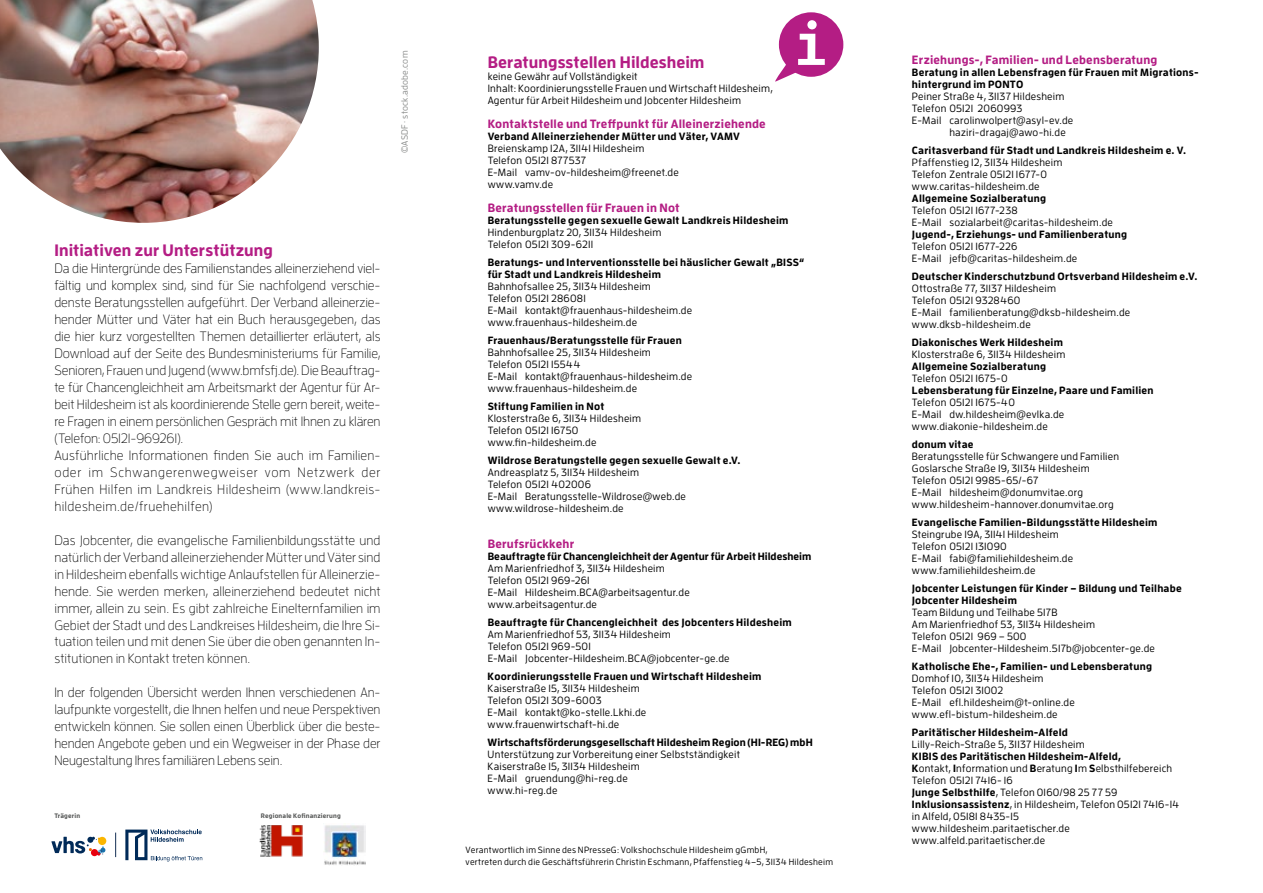
<style>
.page{position:relative;width:1263px;height:893px;background:#fff}
.page>*{position:absolute;margin:0;border:0;box-sizing:border-box;transform-origin:0 0}
.t1{font:700 16.5px "Enzo OT";letter-spacing:.005em;color:#b41d84}
.t2{font:300 13.5px/17px "Enzo OT";letter-spacing:-.01em;color:#000;text-align:justify}
.t3{font:700 12px "Enzo OT";letter-spacing:.015em;color:#b41d84}
.t4{font:500 10.5px/12px "Enzo OT";letter-spacing:.02em;color:#000}
.t5{font:700 10.5px/12px "Enzo OT";letter-spacing:.02em;color:#000}
.t6{font:700 10.5px "Enzo OT";color:#000}
.t7{font:500 9px/12px "Enzo OT";letter-spacing:.025em;color:#000}
.t8{font:500 9px "Enzo OT";letter-spacing:.03em;color:#878988}
.t9{font:700 6.45px "Enzo OT";letter-spacing:.025em;color:#555756}
.s1{font-weight:700}
</style>
<div class="page">
<img style="left:0;top:0;width:319px;height:223px">
<img style="left:259px;top:825px;width:44px;height:32px">
<img style="left:324px;top:825px;width:42px;height:40px">
<svg style="left:125px;top:829px;width:77px;height:32px"></svg>
<svg style="left:115px;top:833px;width:1px;height:24px"></svg>
<svg style="left:51px;top:837px;width:55px;height:19px"></svg>
<div style="left:779px;top:12px;width:64px;height:65px;background:#b41d84;border-radius:50%"></div>
<svg style="left:775px;top:20px;width:50px;height:62px"></svg>
<p class="t8" style="left:399px;top:153px;width:104px;rotate:-90deg">©ASDF · stock.adobe.com</p>
<h1 class="t1" style="left:54px;top:240px;width:220px">Initiativen zur Unterstützung</h1>
<p class="t2" style="left:54px;top:260px;width:328px;text-align:left">Da die Hintergründe des Familienstandes alleinerziehend viel&shy;fältig und komplex sind, sind für Sie nachfolgend verschie&shy;denste Beratungsstellen aufgeführt. Der Verband alleinerzie&shy;hender Mütter und Väter hat ein Buch herausgegeben, das die hier kurz vorgestellten Themen detaillierter erläutert, als Download auf der Seite des Bundesministeriums für Familie, Senioren, Frauen und Jugend (www.bmfsfj.de). Die Beauftrag&shy;te für Chancengleichheit am Arbeitsmarkt der Agentur für Ar&shy;beit Hildesheim ist als koordinierende Stelle gern bereit, weite&shy;re Fragen in einem persönlichen Gespräch mit Ihnen zu klären (Telefon: 05121-969261).<br>Ausführliche Informationen finden Sie auch im Familien&shy;oder im Schwangerenwegweiser vom Netzwerk der Frühen Hilfen im Landkreis Hildesheim (www.landkreis&shy;hildesheim.de/fruehehilfen)</p>
<p class="t2" style="left:54px;top:531px;width:328px">Das Jobcenter, die evangelische Familienbildungsstätte und natürlich der Verband alleinerziehender Mütter und Väter sind in Hildesheim ebenfalls wichtige Anlaufstellen für Alleinerzie&shy;hende. Sie werden merken, alleinerziehend bedeutet nicht immer, allein zu sein. Es gibt zahlreiche Einelternfamilien im Gebiet der Stadt und des Landkreises Hildesheim, die Ihre Si&shy;tuation teilen und mit denen Sie über die oben genannten In&shy;stitutionen in Kontakt treten können.</p>
<p class="t2" style="left:54px;top:684px;width:328px">In der folgenden Übersicht werden Ihnen verschiedenen An&shy;laufpunkte vorgestellt, die Ihnen helfen und neue Perspektiven entwickeln können. Sie sollen einen Überblick über die beste&shy;henden Angebote geben und ein Wegweiser in der Phase der Neugestaltung Ihres familiären Lebens sein.</p>
<p class="t9" style="left:54px;top:811px;width:27px">Trägerin</p>
<p class="t9" style="left:261px;top:811px;width:82px">Regionale Kofinanzierung</p>
<h1 class="t1" style="left:488px;top:51px;width:218px">Beratungsstellen Hildesheim</h1>
<p class="t4" style="left:488px;top:70px;width:286px">keine Gewähr auf Vollständigkeit<br>Inhalt: Koordinierungsstelle Frauen und Wirtschaft Hildesheim,<br>Agentur für Arbeit Hildesheim und Jobcenter Hildesheim</p>
<p class="t3" style="left:488px;top:116px;width:280px">Kontaktstelle und Treffpunkt für Alleinerziehende</p>
<p class="t5" style="left:488px;top:130px;width:254px">Verband Alleinerziehender Mütter und Väter, VAMV</p>
<p class="t4" style="left:488px;top:142px;width:193px">Breienskamp 12A, 31141 Hildesheim<br>Telefon 05121 877537<br>E-Mail vamv-ov-hildesheim@freenet.de www.vamv.de</p>
<p class="t3" style="left:488px;top:200px;width:193px">Beratungsstellen für Frauen in Not</p>
<p class="t5" style="left:488px;top:214px;width:302px">Beratungsstelle gegen sexuelle Gewalt Landkreis Hildesheim</p>
<p class="t4" style="left:488px;top:226px;width:175px">Hindenburgplatz 20, 31134 Hildesheim<br>Telefon 05121 309-6211</p>
<p class="t5" style="left:488px;top:256px;width:318px">Beratungs- und Interventionsstelle bei häuslicher Gewalt „BISS“ für Stadt und Landkreis Hildesheim</p>
<p class="t4" style="left:488px;top:280px;width:206px">Bahnhofsallee 25, 31134 Hildesheim<br>Telefon 05121 286081<br>E-Mail kontakt@frauenhaus-hildesheim.de www.frauenhaus-hildesheim.de</p>
<p class="t5" style="left:488px;top:334px;width:196px">Frauenhaus/Beratungsstelle für Frauen</p>
<p class="t4" style="left:488px;top:346px;width:206px">Bahnhofsallee 25, 31134 Hildesheim<br>Telefon 05121 15544<br>E-Mail kontakt@frauenhaus-hildesheim.de www.frauenhaus-hildesheim.de</p>
<p class="t5" style="left:488px;top:400px;width:118px">Stiftung Familien in Not</p>
<p class="t4" style="left:488px;top:412px;width:155px">Klosterstraße 6, 31134 Hildesheim<br>Telefon 05121 16750 www.fin-hildesheim.de</p>
<p class="t5" style="left:488px;top:454px;width:254px">Wildrose Beratungstelle gegen sexuelle Gewalt e.V.</p>
<p class="t4" style="left:488px;top:466px;width:200px">Andreasplatz 5, 31134 Hildesheim<br>Telefon 05121 402006<br>E-Mail Beratungsstelle-Wildrose@web.de www.wildrose-hildesheim.de</p>
<p class="t3" style="left:488px;top:536px;width:88px">Berufsrückkehr</p>
<p class="t6" style="left:488px;top:549px;width:325px">Beauftragte für Chancengleichheit der Agentur für Arbeit Hildesheim</p>
<p class="t4" style="left:488px;top:562px;width:204px">Am Marienfriedhof 3, 31134 Hildesheim<br>Telefon 05121 969-261<br>E-Mail Hildesheim.BCA@arbeitsagentur.de www.arbeitsagentur.de</p>
<p class="t5" style="left:488px;top:616px;width:306px">Beauftragte für Chancengleichheit des Jobcenters Hildesheim</p>
<p class="t4" style="left:488px;top:628px;width:243px">Am Marienfriedhof 53, 31134 Hildesheim<br>Telefon 05121 969-501<br>E-Mail Jobcenter-Hildesheim.BCA@jobcenter-ge.de</p>
<p class="t5" style="left:488px;top:670px;width:275px">Koordinierungsstelle Frauen und Wirtschaft Hildesheim</p>
<p class="t4" style="left:488px;top:682px;width:160px">Kaiserstraße 15, 31134 Hildesheim<br>Telefon 05121 309-6003<br>E-Mail kontakt@ko-stelle.Lkhi.de www.frauenwirtschaft-hi.de</p>
<p class="t5" style="left:488px;top:736px;width:327px">Wirtschaftsförderungsgesellschaft Hildesheim Region (HI-REG) mbH</p>
<p class="t4" style="left:488px;top:748px;width:254px">Unterstützung zur Vorbereitung einer Selbstständigkeit Kaiserstraße 15, 31134 Hildesheim<br>E-Mail gruendung@hi-reg.de<br>www.hi-reg.de</p>
<p class="t7" style="left:466px;top:843px;width:369px">Verantwortlich im Sinne des NPresseG: Volkshochschule Hildesheim gGmbH,<br>vertreten durch die Geschäftsführerin Christin Eschmann, Pfaffenstieg 4–5, 31134 Hildesheim</p>
<p class="t3" style="left:912px;top:52px;width:247px">Erziehungs-, Familien- und Lebensberatung</p>
<p class="t5" style="left:912px;top:66px;width:288px">Beratung in allen Lebensfragen für Frauen mit Migrations&shy;hintergrund im PONTO</p>
<p class="t4" style="left:912px;top:90px;width:154px">Peiner Straße 4, 31137 Hildesheim</p>
<p class="t4" style="left:912px;top:102px;width:112px">Telefon 05121 2060993</p>
<p class="t4" style="left:912px;top:114px;width:163px">E-Mail carolinwolpert@asyl-ev.de</p>
<p class="t4" style="left:949px;top:126px;width:118px">haziri-dragaj@awo-hi.de</p>
<p class="t5" style="left:912px;top:144px;width:276px">Caritasverband für Stadt und Landkreis Hildesheim e. V.</p>
<p class="t4" style="left:912px;top:156px;width:152px">Pfaffenstieg 12, 31134 Hildesheim<br>Telefon Zentrale 05121 1677-0 www.caritas-hildesheim.de</p>
<p class="t5" style="left:912px;top:192px;width:136px">Allgemeine Sozialberatung</p>
<p class="t4" style="left:912px;top:204px;width:203px">Telefon 05121 1677-238<br>E-Mail sozialarbeit@caritas-hildesheim.de</p>
<p class="t5" style="left:912px;top:228px;width:217px">Jugend-, Erziehungs- und Familienberatung</p>
<p class="t4" style="left:912px;top:240px;width:167px">Telefon 05121 1677-226<br>E-Mail jefb@caritas-hildesheim.de</p>
<p class="t5" style="left:912px;top:270px;width:287px">Deutscher Kinderschutzbund Ortsverband Hildesheim e.V.</p>
<p class="t4" style="left:912px;top:282px;width:220px">Ottostraße 77, 31137 Hildesheim<br>Telefon 05121 9328460<br>E-Mail familienberatung@dksb-hildesheim.de www.dksb-hildesheim.de</p>
<p class="t5" style="left:912px;top:336px;width:153px">Diakonisches Werk Hildesheim</p>
<p class="t4" style="left:912px;top:348px;width:155px">Klosterstraße 6, 31134 Hildesheim</p>
<p class="t5" style="left:912px;top:360px;width:136px">Allgemeine Sozialberatung</p>
<p class="t4" style="left:912px;top:372px;width:97px">Telefon 05121 1675-0</p>
<p class="t5" style="left:912px;top:384px;width:243px">Lebensberatung für Einzelne, Paare und Familien</p>
<p class="t4" style="left:912px;top:396px;width:154px">Telefon 05121 1675-40<br>E-Mail dw.hildesheim@evlka.de www.diakonie-hildesheim.de</p>
<p class="t5" style="left:912px;top:438px;width:63px">donum vitae</p>
<p class="t4" style="left:912px;top:450px;width:209px">Beratungsstelle für Schwangere und Familien Goslarsche Straße 19, 31134 Hildesheim Telefon 05121 9985-65/-67<br>E-Mail hildesheim@donumvitae.org www.hildesheim-hannover.donumvitae.org</p>
<p class="t5" style="left:912px;top:516px;width:247px">Evangelische Familien-Bildungsstätte Hildesheim</p>
<p class="t4" style="left:912px;top:528px;width:163px">Steingrube 19A, 31141 Hildesheim<br>Telefon 05121 131090<br>E-Mail fabi@familiehildesheim.de www.familiehildesheim.de</p>
<p class="t5" style="left:912px;top:582px;width:271px">Jobcenter Leistungen für Kinder – Bildung und Teilhabe<br>Jobcenter Hildesheim</p>
<p class="t4" style="left:912px;top:606px;width:245px">Team Bildung und Teilhabe 517B<br>Am Marienfriedhof 53, 31134 Hildesheim<br>Telefon 05121 969 – 500<br>E-Mail Jobcenter-Hildesheim.517b@jobcenter-ge.de</p>
<p class="t5" style="left:912px;top:660px;width:242px">Katholische Ehe-, Familien- und Lebensberatung</p>
<p class="t4" style="left:912px;top:672px;width:164px">Domhof 10, 31134 Hildesheim<br>Telefon 05121 31002<br>E-Mail efl.hildesheim@t-online.de www.efl-bistum-hildesheim.de</p>
<p class="t5" style="left:912px;top:726px;width:158px">Paritätischer Hildesheim-Alfeld</p>
<p class="t4" style="left:912px;top:738px;width:174px">Lilly-Reich-Straße 5, 31137 Hildesheim</p>
<p class="t4" style="left:912px;top:750px;width:269px"><span class="s1">KIBIS des Paritätischen Hildesheim-Alfeld,<br>K</span>ontakt, <span class="s1">I</span>nformation und <span class="s1">B</span>eratung <span class="s1">I</span>m <span class="s1">S</span>elbsthilfebereich Telefon 05121 7416- 16<br><span class="s1">Junge Selbsthilfe</span>, Telefon 0160/98 25 77 59<br><span class="s1">Inklusionsassistenz</span>, in Hildesheim, Telefon 05121 7416-14 in Alfeld, 05181 8435-15 www.hildesheim.paritaetischer.de www.alfeld.paritaetischer.de</p>
</div>
